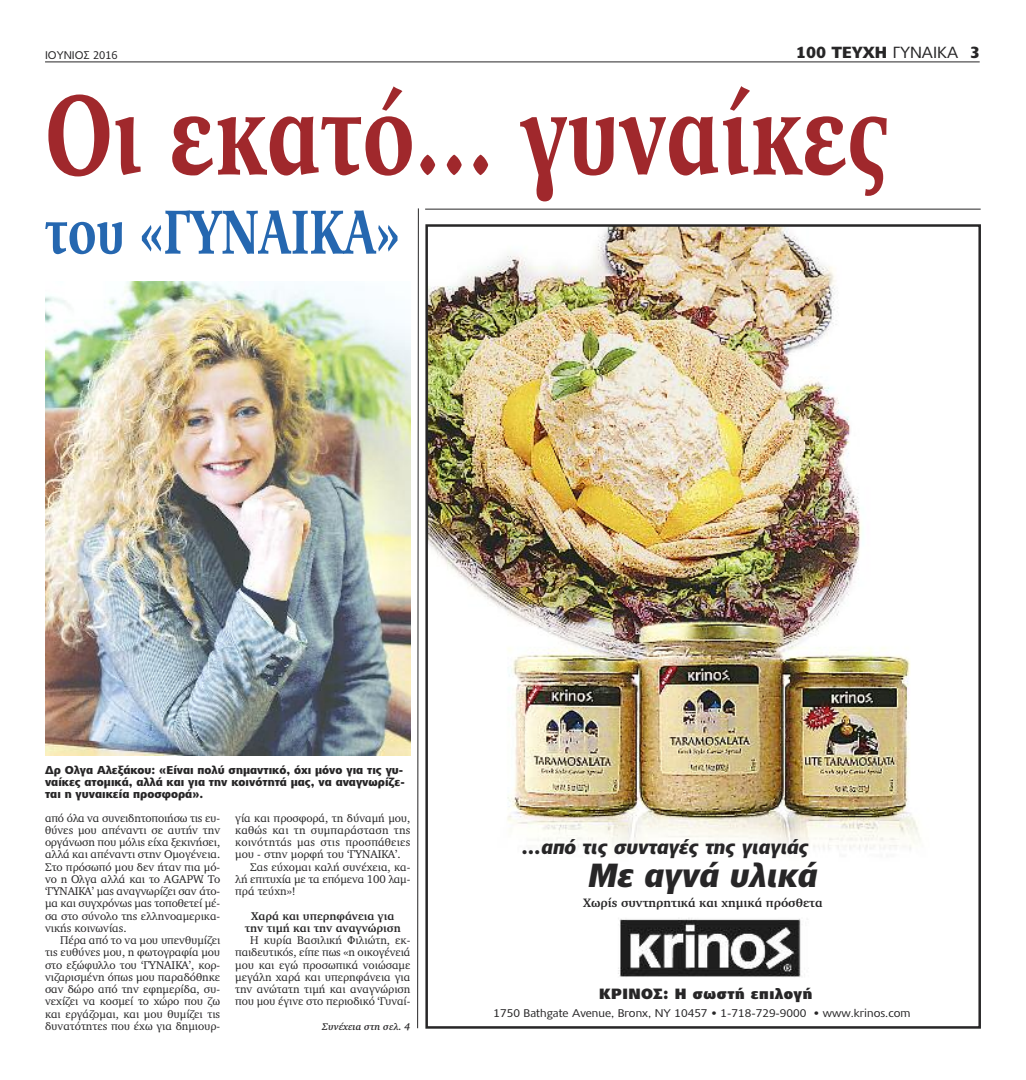
<style>
.page{position:relative;width:1026px;height:1080px;background:#fff}
.page>*{position:absolute;margin:0;border:0;box-sizing:border-box;transform-origin:0 0}
.t1{font:800 116.25px "Vanessa Roman";color:#a0282c}
.t2{font:800 63.75px "Vanessa Roman";color:#2567b0}
.t3{font:italic 800 33.75px "Eracles";color:#272627}
.t4{font:italic 800 20px "Eracles";color:#272627}
.t5{font:800 16.25px "Eracles Roman";color:#272627}
.t6{font:900 15px "Eracles Roman";letter-spacing:.03em;color:#272627}
.t7{font:700 12.5px "Herald Roman";color:#272627}
.t8{font:11.5px/12.2px "Herald Roman";color:#272627;text-align:justify}
.t9{font:800 11.5px/12.2px "Eracles Roman";color:#272627}
.t10{font:700 11.5px/12.2px "Herald Roman";color:#272627;text-align:center}
.t11{font:11.5px "Herald Roman";letter-spacing:.02em;color:#272627}
.t12{font:600 11.25px "Eracles Roman";color:#272627;scale:1.07 1}
.t13{font:600 11.25px "Eracles Roman";color:#272627}
.t14{font:italic 600 10px "Herald";color:#272627}
.s1{font-weight:600}
</style>
<div class="page">
<hr style="left:45px;top:62px;width:934px;height:1px;background:#272627">
<hr style="left:425px;top:209px;width:555px;height:1px;background:#272627">
<svg style="left:417px;top:208px;width:2px;height:821px;background:#929192"></svg>
<img style="left:45px;top:281px;width:365px;height:474px">
<img style="left:428px;top:227px;width:493px;height:750px">
<p class="t13" style="left:45px;top:48px;width:74px">ΙΟΥΝΙΟΣ 2016</p>
<h3 class="t5" style="left:795px;top:47px;width:185px">100 ΤΕΥΧΗ <span class="s1">ΓΥΝΑΙΚΑ</span> 3</h3>
<h1 class="t1" style="left:45px;top:66px;width:846px">Οι εκατό... γυναίκες</h1>
<h2 class="t2" style="left:45px;top:194px;width:356px">του «ΓΥΝΑΙΚΑ»</h2>
<p class="t9" style="left:45px;top:765px;width:361px">Δρ Ολγα Αλεξάκου: «Eίναι πολύ σημαντικό, όχι μόνο για τις γυ&shy;ναίκες ατομικά, αλλά και για την κοινότητά μας, να αναγνωρίζε&shy;ται η γυναικεία προσφορά».</p>
<p class="t8" style="left:45px;top:811px;width:177px">από όλα να συνειδητοποιήσω τις ευ&shy;θύνες μου απέναντι σε αυτήν την οργάνωση που μόλις είχα ξεκινήσει, αλλά και απέναντι στην Ομογένεια.<br>Στο πρόσωπό μου δεν ήταν πια μό&shy;νο η Ολγα αλλά και το AGAPW. Το ‘ΓΥΝΑΙΚΑ’ μας αναγνωρίζει σαν άτο&shy;μα και συγχρόνως μας τοποθετεί μέ&shy;σα στο σύνολο της ελληνοαμερικα&shy;νικής κοινωνίας.</p>
<p class="t8" style="left:45px;top:934px;width:177px;text-indent:15px">Πέρα από το να μου υπενθυμίζει τις ευθύνες μου, η φωτογραφία μου στο εξώφυλλο του ‘ΓΥΝΑΙΚΑ’, κορ&shy;νιζαρισμένη όπως μου παραδόθηκε σαν δώρο από την εφημερίδα, συ&shy;νεχίζει να κοσμεί το χώρο που ζω και εργάζομαι, και μου θυμίζει τις δυνατότητες που έχω για δημιουρ-</p>
<p class="t8" style="left:235px;top:811px;width:177px">γία και προσφορά, τη δύναμή μου,</p>
<p class="t11" style="left:235px;top:823px;width:177px">καθώς και τη συμπαράσταση της</p>
<p class="t8" style="left:235px;top:836px;width:176px">κοινότητάς μας στις προσπάθειες</p>
<p class="t8" style="left:235px;top:848px;width:167px">μου - στην μορφή του ‘ΓΥΝΑΙΚΑ’.</p>
<p class="t8" style="left:250px;top:860px;width:162px">Σας εύχομαι καλή συνέχεια, κα-</p>
<p class="t8" style="left:235px;top:873px;width:176px">λή επιτυχία με τα επόμενα 100 λαμ-</p>
<p class="t8" style="left:235px;top:885px;width:62px">πρά τεύχη»!</p>
<p class="t10" style="left:245px;top:909px;width:157px">Χαρά και υπερηφάνεια για την τιμή και την αναγνώριση</p>
<p class="t8" style="left:235px;top:934px;width:177px;text-indent:15px">Η κυρία Βασιλική Φιλιώτη, εκ&shy;παιδευτικός, είπε πως «η οικογένειά μου και εγώ προσωπικά νοιώσαμε μεγάλη χαρά και υπερηφάνεια για την ανώτατη τιμή και αναγνώριση που μου έγινε στο περιοδικό ‘Γυναί-</p>
<p class="t14" style="left:322px;top:1020px;width:90px">Συνέχεια στη σελ. 4</p>
<h3 class="t4" style="left:521px;top:840px;width:288px">...από τις συνταγές της γιαγιάς</h3>
<h3 class="t3" style="left:587px;top:864px;width:231px">Με αγνά υλικά</h3>
<p class="t7" style="left:583px;top:895px;width:241px">Χωρίς συντηρητικά και χημικά πρόσθετα</p>
<h3 class="t6" style="left:599px;top:985px;width:214px">ΚΡΙΝΟΣ: Η σωστή επιλογή</h3>
<p class="t12" style="left:493px;top:1006px;width:391px">1750 Bathgate Avenue, Bronx, NY 10457 • 1-718-729-9000 • www.krinos.com</p>
</div>
